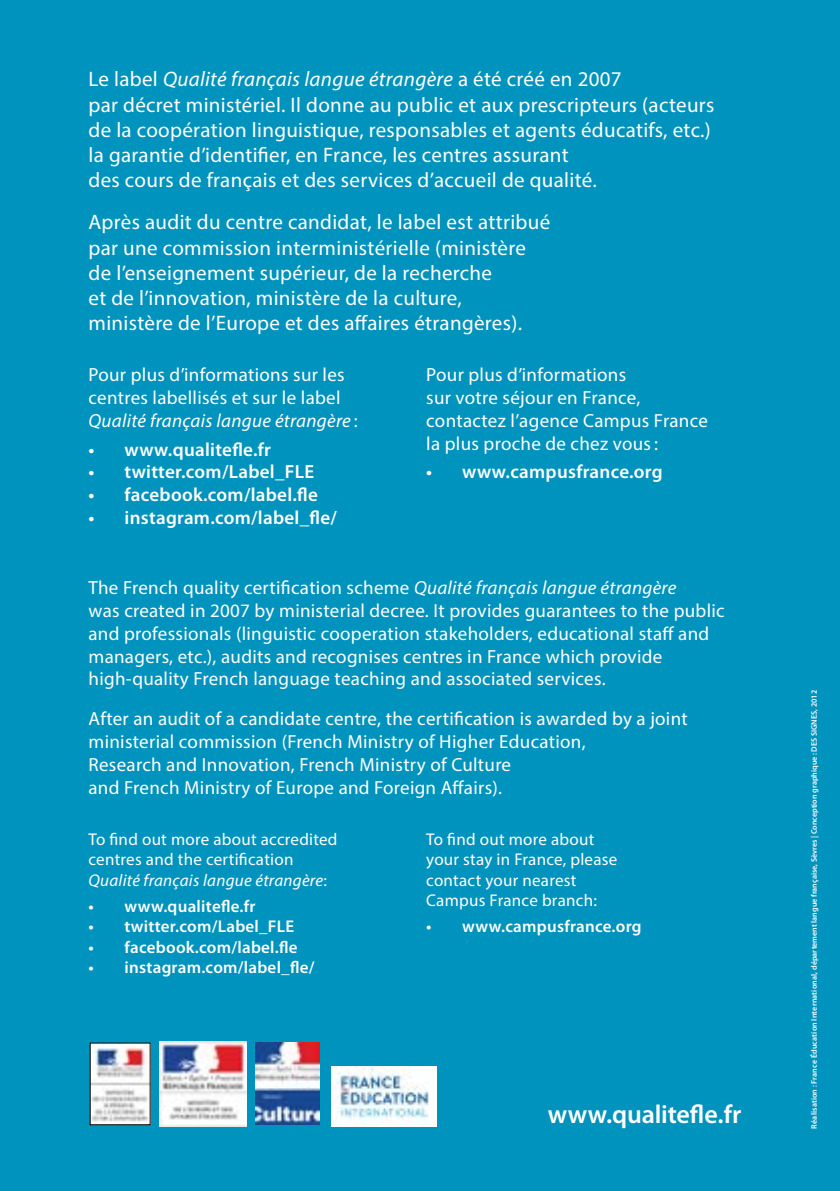
<style>
.page{position:relative;width:840px;height:1191px;background:#fff}
.page>*{position:absolute;margin:0;border:0;box-sizing:border-box;transform-origin:0 0}
.t1{font:600 26px "Myriad Pro";letter-spacing:-.005em;color:#fff}
.t2{font:21px/25.2px "Myriad Pro";letter-spacing:.015em;color:#fff}
.t3{font:19px/22.8px "Myriad Pro";letter-spacing:.015em;color:#fff}
.t4{font:600 19px "Myriad Pro";letter-spacing:.015em;color:#fff}
.t5{font:17px/20.4px "Myriad Pro";letter-spacing:.015em;color:#fff}
.t6{font:600 17px "Myriad Pro";letter-spacing:.015em;color:#fff}
.t7{font:600 8px "Myriad Pro";color:#fff}
.s1{font-style:italic}
</style>
<div class="page">
<div style="left:0;top:0;width:839px;height:1191px;background:#0093bd"></div>
<img style="left:332px;top:1066px;width:104px;height:60px">
<img style="left:159px;top:1041px;width:87px;height:85px">
<img style="left:255px;top:1042px;width:64px;height:82px">
<img style="left:92px;top:1044px;width:56px;height:79px">
<p class="t2" style="left:88px;top:66px;width:627px">Le label <span class="s1">Qualité français langue étrangère</span> a été créé en 2007<br>par décret ministériel. Il donne au public et aux prescripteurs (acteurs de la coopération linguistique, responsables et agents éducatifs, etc.) la garantie d’identifier, en France, les centres assurant<br>des cours de français et des services d’accueil de qualité.</p>
<p class="t2" style="left:88px;top:209px;width:463px">Après audit du centre candidat, le label est attribué par une commission interministérielle (ministère de l’enseignement supérieur, de la recherche<br>et de l’innovation, ministère de la culture, ministère de l’Europe et des affaires étrangères).</p>
<p class="t3" style="left:88px;top:363px;width:270px">Pour plus d’informations sur les centres labellisés et sur le label<br><span class="s1">Qualité français langue étrangère</span> :</p>
<p class="t4" style="left:88px;top:438px;width:184px">• www.qualitefle.fr</p>
<p class="t4" style="left:88px;top:461px;width:227px">• twitter.com/Label_FLE</p>
<p class="t4" style="left:88px;top:484px;width:231px">• facebook.com/label.fle</p>
<p class="t4" style="left:88px;top:507px;width:250px">• instagram.com/label_fle/</p>
<p class="t3" style="left:426px;top:363px;width:283px">Pour plus d’informations<br>sur votre séjour en France, contactez l’agence Campus France la plus proche de chez vous:</p>
<p class="t4" style="left:426px;top:461px;width:238px">• www.campusfrance.org</p>
<p class="t3" style="left:88px;top:576px;width:637px">The French quality certification scheme <span class="s1">Qualité français langue étrangère<br></span>was created in 2007 by ministerial decree. It provides guarantees to the public and professionals (linguistic cooperation stakeholders, educational staff and managers, etc.), audits and recognises centres in France which provide high-quality French language teaching and associated services.</p>
<p class="t3" style="left:88px;top:707px;width:600px">After an audit of a candidate centre, the certification is awarded by a joint ministerial commission (French Ministry of Higher Education,<br>Research and Innovation, French Ministry of Culture<br>and French Ministry of Europe and Foreign Affairs).</p>
<p class="t5" style="left:88px;top:829px;width:250px">To find out more about accredited centres and the certification<br><span class="s1">Qualité français langue étrangère</span>:</p>
<p class="t6" style="left:88px;top:896px;width:168px">• www.qualitefle.fr</p>
<p class="t6" style="left:88px;top:917px;width:207px">• twitter.com/Label_FLE</p>
<p class="t6" style="left:88px;top:937px;width:210px">• facebook.com/label.fle</p>
<p class="t6" style="left:88px;top:958px;width:227px">• instagram.com/label_fle/</p>
<p class="t5" style="left:426px;top:829px;width:192px">To find out more about your stay in France, please contact your nearest<br>Campus France branch:</p>
<p class="t6" style="left:426px;top:917px;width:217px">• www.campusfrance.org</p>
<h1 class="t1" style="left:547px;top:1100px;width:195px">www.qualitefle.fr</h1>
<p class="t7" style="left:809px;top:1128px;width:440px;rotate:-90deg">Réalisation : France Éducation International, département langue française, Sèvres | Conception graphique : DES SIGNES, 2012</p>
</div>
